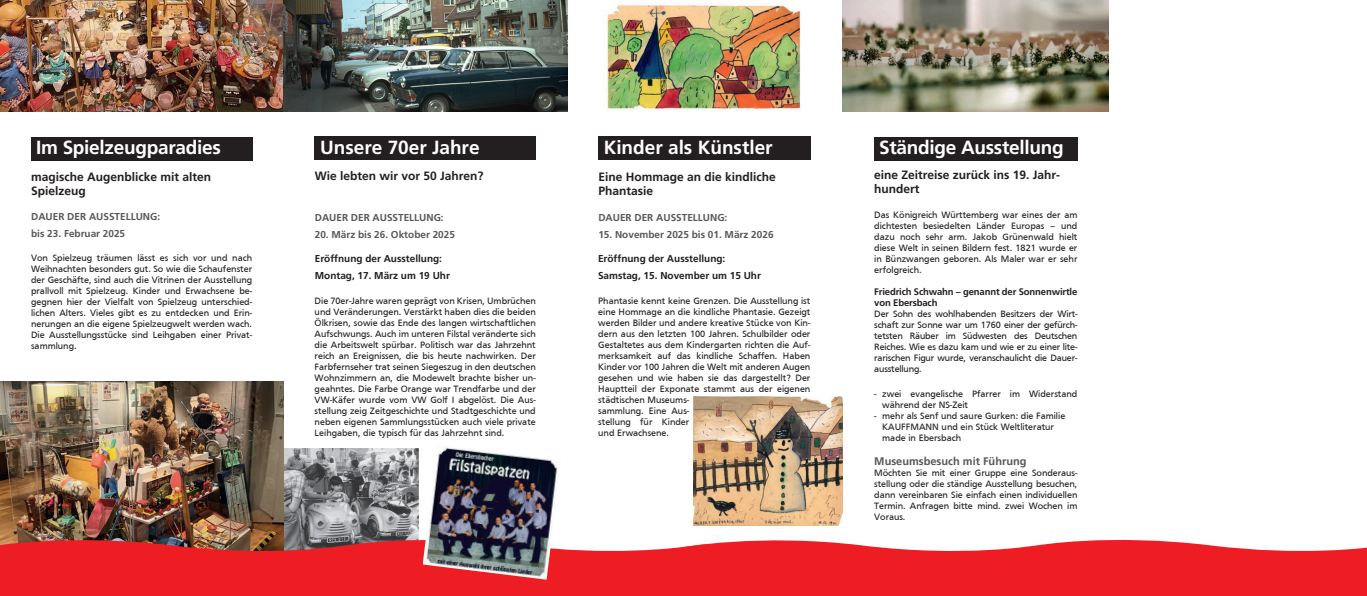
<style>
.page{position:relative;width:1367px;height:596px;background:#fff}
.page>*{position:absolute;margin:0;border:0;box-sizing:border-box;transform-origin:0 0}
.t1{font:700 19px "Frutiger";letter-spacing:-.015em;color:#fff}
.t2{font:700 12px/14px "Frutiger";color:#231f20}
.t3{font:700 11px "Frutiger";color:#57585a}
.t4{font:700 10px/17px "Frutiger";color:#57585a}
.t5{font:700 10px/17px "Frutiger";color:#231f20}
.t6{font:9.5px/11px "Frutiger";color:#231f20;text-align:justify}
.t7{font:700 9.5px/11px "Frutiger";letter-spacing:-.015em;color:#231f20}
</style>
<div class="page">
<img style="left:284px;top:448px;width:134px;height:84px">
<img style="left:0;top:381px;width:284px;height:151px">
<svg style="left:0;top:532px;width:1366px;height:63px;background:#e84245"></svg>
<img style="left:0;top:0;width:567px;height:111px">
<img style="left:605px;top:4px;width:195px;height:107px">
<div style="left:315px;top:136px;width:221px;height:24px;background:#231f20"></div>
<div style="left:598px;top:136px;width:212px;height:24px;background:#231f20"></div>
<img style="left:693px;top:396px;width:149px;height:129px">
<div style="left:31px;top:137px;width:221px;height:23px;background:#231f20"></div>
<img style="left:422px;top:446px;width:139px;height:133px">
<img style="left:842px;top:0;width:266px;height:111px">
<div style="left:874px;top:137px;width:203px;height:23px;background:#231f20"></div>
<h1 class="t1" style="left:36px;top:136px;width:186px">Im Spielzeugparadies</h1>
<h1 class="t1" style="left:320px;top:136px;width:161px">Unsere 70er Jahre</h1>
<h1 class="t1" style="left:603px;top:136px;width:170px">Kinder als Künstler</h1>
<h1 class="t1" style="left:879px;top:136px;width:186px">Ständige Ausstellung</h1>
<p class="t2" style="left:31px;top:169px;width:182px">magische Augenblicke mit alten<br>Spielzeug</p>
<p class="t2" style="left:315px;top:169px;width:170px">Wie lebten wir vor 50 Jahren?</p>
<p class="t2" style="left:598px;top:170px;width:179px">Eine Hommage an die kindliche<br>Phantasie</p>
<p class="t2" style="left:874px;top:167px;width:188px">eine Zeitreise zurück ins 19. Jahr&shy;hundert</p>
<p class="t4" style="left:31px;top:208px;width:130px">DAUER DER AUSSTELLUNG: bis 23. Februar 2025</p>
<p class="t6" style="left:31px;top:253px;width:223px">Von Spielzeug träumen lässt es sich vor und nach Weihnachten besonders gut. So wie die Schaufenster der Geschäfte, sind auch die Vitrinen der Ausstellung prallvoll mit Spielzeug. Kinder und Erwachsene be&shy;gegnen hier der Vielfalt von Spielzeug unterschied&shy;lichen Alters. Vieles gibt es zu entdecken und Erin&shy;nerungen an die eigene Spielzeugwelt werden wach.<br>Die Ausstellungsstücke sind Leihgaben einer Privat&shy;sammlung.</p>
<p class="t4" style="left:315px;top:208px;width:130px">DAUER DER AUSSTELLUNG:</p>
<p class="t4" style="left:315px;top:225px;width:142px">20. März bis 26. Oktober 2025</p>
<p class="t4" style="left:598px;top:208px;width:130px">DAUER DER AUSSTELLUNG:</p>
<p class="t4" style="left:598px;top:225px;width:177px">15. November 2025 bis 01. März 2026</p>
<p class="t5" style="left:315px;top:249px;width:137px">Eröffnung der Ausstellung:<br>Montag, 17. März um 19 Uhr</p>
<p class="t5" style="left:598px;top:249px;width:164px">Eröffnung der Ausstellung:<br>Samstag, 15. November um 15 Uhr</p>
<p class="t6" style="left:315px;top:296px;width:223px">Die 70er-Jahre waren geprägt von Krisen, Umbrüchen und Veränderungen. Verstärkt haben dies die beiden Ölkrisen, sowie das Ende des langen wirtschaftlichen Aufschwungs. Auch im unteren Filstal veränderte sich die Arbeitswelt spürbar. Politisch war das Jahrzehnt reich an Ereignissen, die bis heute nachwirken. Der Farbfernseher trat seinen Siegeszug in den deutschen Wohnzimmern an, die Modewelt brachte bisher un&shy;geahntes. Die Farbe Orange war Trendfarbe und der VW-Käfer wurde vom VW Golf I abgelöst. Die Aus&shy;stellung zeig Zeitgeschichte und Stadtgeschichte und neben eigenen Sammlungsstücken auch viele private Leihgaben, die typisch für das Jahrzehnt sind.</p>
<p class="t6" style="left:598px;top:296px;width:214px;text-align:left">Phantasie kennt keine Grenzen. Die Ausstellung ist eine Hommage an die kindliche Phantasie. Gezeigt werden Bilder und andere kreative Stücke von Kin&shy;dern aus den letzten 100 Jahren. Schulbilder oder Gestaltetes aus dem Kindergarten richten die Auf&shy;merksamkeit auf das kindliche Schaffen. Haben Kinder vor 100 Jahren die Welt mit anderen Augen gesehen und wie haben sie das dargestellt? Der Hauptteil der Exponate stammt aus der eigenen städtischen Museums-<br>sammlung. Eine Aus-<br>stellung für Kinder<br>und Erwachsene.</p>
<p class="t6" style="left:874px;top:210px;width:205px">Das Königreich Württemberg war eines der am dichtesten besiedelten Länder Europas – und dazu noch sehr arm. Jakob Grünenwald hielt diese Welt in seinen Bildern fest. 1821 wurde er in Bünzwangen geboren. Als Maler war er sehr erfolgreich.</p>
<p class="t7" style="left:874px;top:286px;width:205px">Friedrich Schwahn – genannt der Sonnenwirtle von Ebersbach</p>
<p class="t6" style="left:874px;top:309px;width:205px">Der Sohn des wohlhabenden Besitzers der Wirt&shy;schaft zur Sonne war um 1760 einer der gefürch&shy;tetsten Räuber im Südwesten des Deutschen Reiches. Wie es dazu kam und wie er zu einer lite&shy;rarischen Figur wurde, veranschaulicht die Dauer&shy;ausstellung.</p>
<p class="t6" style="left:882px;top:389px;width:197px;text-indent:-8px">- zwei evangelische Pfarrer im Widerstand während der NS-Zeit</p>
<p class="t6" style="left:882px;top:411px;width:184px;text-align:left;text-indent:-8px">- mehr als Senf und saure Gurken: die Familie<br>KAUFFMANN und ein Stück Weltliteratur made in Ebersbach</p>
<p class="t3" style="left:874px;top:454px;width:154px">Museumsbesuch mit Führung</p>
<p class="t6" style="left:874px;top:468px;width:205px">Möchten Sie mit einer Gruppe eine Sonderaus&shy;stellung oder die ständige Ausstellung besuchen, dann vereinbaren Sie einfach einen individuellen Termin. Anfragen bitte mind. zwei Wochen im Voraus.</p>
</div>
